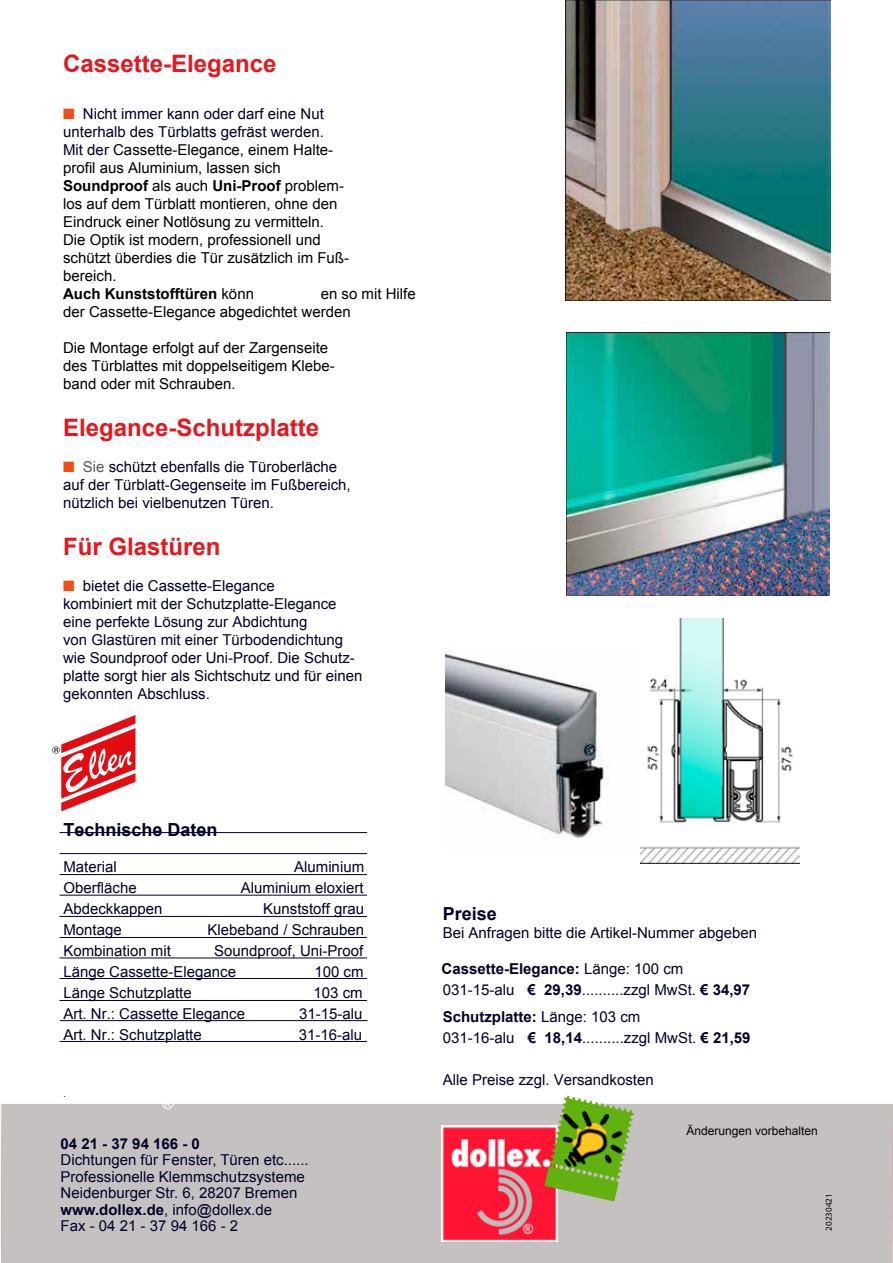
<style>
.page{position:relative;width:893px;height:1263px;background:#fff}
.page>*{position:absolute;margin:0;border:0;box-sizing:border-box;transform-origin:0 0}
.t1{font:700 24px "Arial";color:#e5171f}
.t2{font:700 18px "Arial";color:#00002a}
.t3{font:15px/18px "Arial";color:#00002a}
.t4{font:15px/18px "Arial";color:#000}
.t5{font:700 15px "Arial";color:#00002a}
.t6{font:15px "Arial";color:#fff}
.t7{font:12px "Arial";color:#000}
.t8{font:9px "Myriad Pro";color:#000}
.t9{font:9px "Arial";color:#000}
.s1{color:#ef4e19}
.s2{color:#00002a}
.s3{font-weight:700}
.s4{color:#565655}
</style>
<div class="page">
<div style="left:1px;top:1104px;width:892px;height:159px;background:#c6c1c1"></div>
<img style="left:441px;top:1126px;width:117px;height:116px">
<svg style="left:544px;top:1095px;width:90px;height:106px;background:#8da24a"></svg>
<hr style="left:60px;top:916px;width:307px;height:1px;background:#00002a">
<hr style="left:60px;top:937px;width:307px;height:1px;background:#00002a">
<hr style="left:60px;top:958px;width:307px;height:1px;background:#00002a">
<hr style="left:60px;top:978px;width:307px;height:1px;background:#00002a">
<hr style="left:60px;top:1000px;width:307px;height:1px;background:#00002a">
<hr style="left:60px;top:1020px;width:308px;height:1px;background:#00002a">
<hr style="left:60px;top:1041px;width:307px;height:1px;background:#00002a">
<hr style="left:60px;top:895px;width:307px;height:1px;background:#00002a">
<hr style="left:60px;top:874px;width:307px;height:1px;background:#00002a">
<hr style="left:60px;top:853px;width:307px;height:1px;background:#00002a">
<hr style="left:60px;top:832px;width:307px;height:1px;background:#00002a">
<img style="left:566px;top:333px;width:264px;height:263px">
<img style="left:446px;top:653px;width:195px;height:196px">
<img style="left:641px;top:619px;width:159px;height:244px">
<img style="left:566px;top:0;width:264px;height:301px">
<svg style="left:52px;top:715px;width:84px;height:97px"></svg>
<h1 class="t1" style="left:63px;top:48px;width:215px">Cassette-Elegance</h1>
<p class="t4" style="left:63px;top:105px;width:287px"><span class="s1">■</span> <span class="s2">Nicht immer kann oder darf eine Nut unterhalb des Türblatts gefräst werden.<br>Mit der</span> Cassette-Elegance, einem Halte&shy;profil aus Aluminium, lassen sich <span class="s3">Soundproof</span> als auch <span class="s3">Uni-Proof</span> problem&shy;los auf dem Türblatt montieren, ohne den Eindruck einer Notlösung zu vermitteln.<br>Die Optik ist modern, professionell und schützt überdies die Tür zusätzlich im Fuß&shy;bereich.<br><span class="s3">Auch Kunststofftüren</span> könn</p>
<p class="t4" style="left:63px;top:285px;width:354px;text-indent:258px">en so mit Hilfe der Cassette-Elegance abgedichtet werden</p>
<p class="t4" style="left:63px;top:339px;width:273px">Die Montage erfolgt auf der Zargenseite des Türblattes mit doppelseitigem Klebe&shy;band oder mit Schrauben.</p>
<h1 class="t1" style="left:63px;top:412px;width:258px">Elegance-Schutzplatte</h1>
<p class="t3" style="left:63px;top:458px;width:289px"><span class="s1">■</span> <span class="s4">Sie</span> schützt ebenfalls die Türoberläche auf der Türblatt-Gegenseite im Fußbereich, nützlich bei vielbenutzen Türen.</p>
<h1 class="t1" style="left:63px;top:530px;width:159px">Für Glastüren</h1>
<p class="t3" style="left:63px;top:577px;width:301px"><span class="s1">■</span> bietet die Cassette-Elegance<br>kombiniert mit der Schutzplatte-Elegance eine perfekte Lösung zur Abdichtung<br>von Glastüren mit einer Türbodendichtung wie Soundproof oder Uni-Proof. Die Schutz&shy;platte sorgt hier als Sichtschutz und für einen gekonnten Abschluss.</p>
<p class="t2" style="left:63px;top:818px;width:156px">Technische Daten</p>
<p class="t3" style="left:63px;top:858px;width:55px">Material</p>
<p class="t3" style="left:294px;top:858px;width:72px">Aluminium</p>
<p class="t3" style="left:63px;top:879px;width:75px">Oberfläche</p>
<p class="t3" style="left:241px;top:879px;width:124px">Aluminium eloxiert</p>
<p class="t3" style="left:63px;top:900px;width:101px">Abdeckkappen</p>
<p class="t3" style="left:263px;top:900px;width:102px">Kunststoff grau</p>
<p class="t3" style="left:63px;top:921px;width:60px">Montage</p>
<p class="t3" style="left:208px;top:921px;width:158px">Klebeband / Schrauben</p>
<p class="t3" style="left:63px;top:942px;width:109px">Kombination mit</p>
<p class="t3" style="left:63px;top:940px;width:301px;line-height:21px;text-indent:151px">Soundproof, Uni-Proof<br>Länge Cassette-Elegance</p>
<p class="t3" style="left:314px;top:963px;width:51px">100 cm</p>
<p class="t3" style="left:63px;top:984px;width:130px">Länge Schutzplatte</p>
<p class="t3" style="left:314px;top:984px;width:51px">103 cm</p>
<p class="t3" style="left:63px;top:1005px;width:183px">Art. Nr.: Cassette Elegance</p>
<p class="t3" style="left:299px;top:1005px;width:65px">31-15-alu</p>
<p class="t3" style="left:63px;top:1026px;width:140px">Art. Nr.: Schutzplatte</p>
<p class="t3" style="left:299px;top:1026px;width:65px">31-16-alu</p>
<p class="t9" style="left:63px;top:1088px;width:4px">.</p>
<p class="t6" style="left:162px;top:1093px;width:13px">®</p>
<p class="t5" style="left:61px;top:1133px;width:141px">04 21 - 37 94 166 - 0</p>
<p class="t3" style="left:61px;top:1152px;width:250px;line-height:16.5px">Dichtungen für Fenster, Türen etc......<br>Professionelle Klemmschutzsysteme Neidenburger Str. 6, 28207 Bremen <span class="s3">www.dollex.de</span>, info@dollex.de<br>Fax - 04 21 - 37 94 166 - 2</p>
<p class="t2" style="left:443px;top:901px;width:56px">Preise</p>
<p class="t3" style="left:443px;top:923px;width:316px">Bei Anfragen bitte die Artikel-Nummer abgeben</p>
<p class="t3" style="left:442px;top:958px;width:310px;line-height:21px"><span class="s3">Cassette-Elegance:</span> Länge: 100 cm<br>031-15-alu <span class="s3">€ 29,39</span>..........zzgl MwSt. <span class="s3">€ 34,97</span></p>
<p class="t3" style="left:443px;top:1006px;width:309px;line-height:21px"><span class="s3">Schutzplatte:</span> Länge: 103 cm<br>031-16-alu <span class="s3">€ 18,14</span>..........zzgl MwSt. <span class="s3">€ 21,59</span></p>
<p class="t3" style="left:443px;top:1070px;width:212px">Alle Preise zzgl. Versandkosten</p>
<p class="t7" style="left:686px;top:1123px;width:133px">Änderungen vorbehalten</p>
<p class="t8" style="left:823px;top:1230px;width:38px;rotate:-90deg">20230421</p>
</div>
